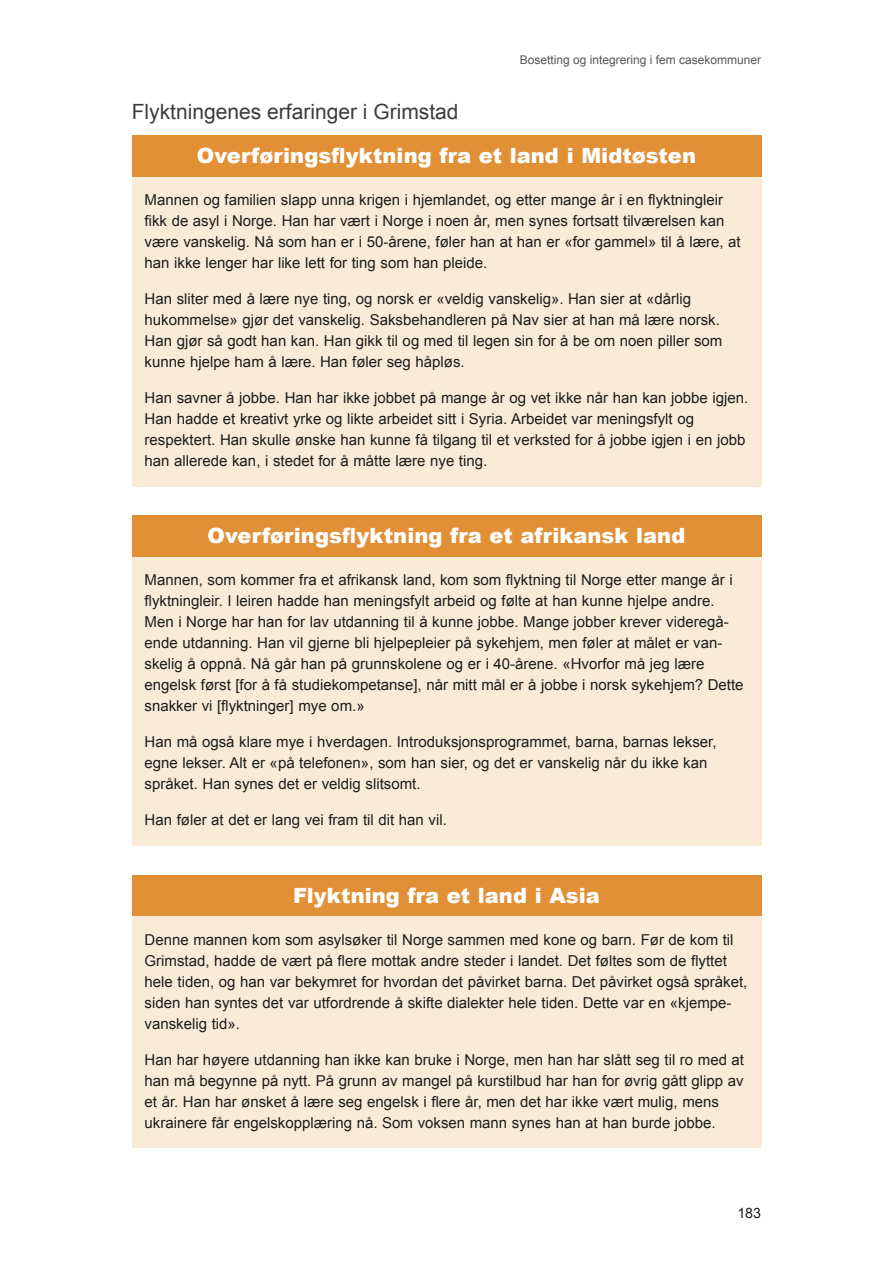
<style>
.page{position:relative;width:893px;height:1263px;background:#fff}
.page>*{position:absolute;margin:0;border:0;box-sizing:border-box;transform-origin:0 0}
.Faktaboks_tittel_stor{font:900 21px "Arial";letter-spacing:.005em;color:#fff}
.H3_Heading{font:21px "Arial";color:#3c3c3b}
.Faktaboks_tekst{font:15px/21px "Arial";color:#1d1d1b}
.Faktaboks_tekst_siste{font:15px/21px "Arial";color:#1d1d1b}
.t1{font:14.25px "Arial";color:#1d1d1b}
.t2{font:12px "Arial";color:#575756}
</style>
<div class="page">
<div style="left:132px;top:135px;width:629px;height:43px;background:#e29036"></div>
<div style="left:132px;top:177px;width:629px;height:111px;background:#faead8"></div>
<div style="left:132px;top:276px;width:629px;height:111px;background:#faead8"></div>
<div style="left:132px;top:375px;width:629px;height:111px;background:#faead8"></div>
<div style="left:132px;top:515px;width:629px;height:43px;background:#e29036"></div>
<div style="left:132px;top:557px;width:629px;height:174px;background:#faead8"></div>
<div style="left:132px;top:719px;width:629px;height:90px;background:#faead8"></div>
<div style="left:132px;top:797px;width:629px;height:48px;background:#faead8"></div>
<div style="left:132px;top:875px;width:629px;height:42px;background:#e29036"></div>
<div style="left:132px;top:917px;width:629px;height:132px;background:#faead8"></div>
<div style="left:132px;top:1037px;width:629px;height:111px;background:#faead8"></div>
<p class="t2" style="left:520px;top:52px;width:243px">Bosetting og integrering i fem casekommuner</p>
<h3 class="H3_Heading" style="left:132px;top:98px;width:328px">Flyktningenes erfaringer i Grimstad</h3>
<h2 class="Faktaboks_tittel_stor" style="left:197px;top:140px;width:501px">Overføringsflyktning fra et land i Midtøsten</h2>
<p class="Faktaboks_tekst" style="left:145px;top:189px;width:598px">Mannen og familien slapp unna krigen i hjemlandet, og etter mange år i en flyktningleir fikk de asyl i Norge. Han har vært i Norge i noen år, men synes fortsatt tilværelsen kan være vanskelig. Nå som han er i 50-årene, føler han at han er «for gammel» til å lære, at han ikke lenger har like lett for ting som han pleide.</p>
<p class="Faktaboks_tekst" style="left:145px;top:288px;width:579px">Han sliter med å lære nye ting, og norsk er «veldig vanskelig». Han sier at «dårlig hukommelse» gjør det vanskelig. Saksbehandleren på Nav sier at han må lære norsk.<br>Han gjør så godt han kan. Han gikk til og med til legen sin for å be om noen piller som kunne hjelpe ham å lære. Han føler seg håpløs.</p>
<p class="Faktaboks_tekst_siste" style="left:145px;top:387px;width:605px">Han savner å jobbe. Han har ikke jobbet på mange år og vet ikke når han kan jobbe igjen.<br>Han hadde et kreativt yrke og likte arbeidet sitt i Syria. Arbeidet var meningsfylt og respektert. Han skulle ønske han kunne få tilgang til et verksted for å jobbe igjen i en jobb han allerede kan, i stedet for å måtte lære nye ting.</p>
<h2 class="Faktaboks_tittel_stor" style="left:208px;top:520px;width:479px">Overføringsflyktning fra et afrikansk land</h2>
<p class="Faktaboks_tekst" style="left:145px;top:570px;width:601px">Mannen, som kommer fra et afrikansk land, kom som flyktning til Norge etter mange år i flyktningleir. I leiren hadde han meningsfylt arbeid og følte at han kunne hjelpe andre.<br>Men i Norge har han for lav utdanning til å kunne jobbe. Mange jobber krever videregå&shy;ende utdanning. Han vil gjerne bli hjelpepleier på sykehjem, men føler at målet er van&shy;skelig å oppnå. Nå går han på grunnskolene og er i 40-årene. «Hvorfor må jeg lære engelsk først [for å få studiekompetanse], når mitt mål er å jobbe i norsk sykehjem? Dette snakker vi [flyktninger] mye om.»</p>
<p class="Faktaboks_tekst" style="left:145px;top:732px;width:573px">Han må også klare mye i hverdagen. Introduksjonsprogrammet, barna, barnas lekser, egne lekser. Alt er «på telefonen», som han sier, og det er vanskelig når du ikke kan språket. Han synes det er veldig slitsomt.</p>
<p class="Faktaboks_tekst_siste" style="left:145px;top:810px;width:304px">Han føler at det er lang vei fram til dit han vil.</p>
<h2 class="Faktaboks_tittel_stor" style="left:293px;top:880px;width:308px">Flyktning fra et land i Asia</h2>
<p class="Faktaboks_tekst" style="left:145px;top:929px;width:604px">Denne mannen kom som asylsøker til Norge sammen med kone og barn. Før de kom til Grimstad, hadde de vært på flere mottak andre steder i landet. Det føltes som de flyttet hele tiden, og han var bekymret for hvordan det påvirket barna. Det påvirket også språket, siden han syntes det var utfordrende å skifte dialekter hele tiden. Dette var en «kjempe&shy;vanskelig tid».</p>
<p class="Faktaboks_tekst" style="left:145px;top:1049px;width:601px">Han har høyere utdanning han ikke kan bruke i Norge, men han har slått seg til ro med at han må begynne på nytt. På grunn av mangel på kurstilbud har han for øvrig gått glipp av et år. Han har ønsket å lære seg engelsk i flere år, men det har ikke vært mulig, mens ukrainere får engelskopplæring nå. Som voksen mann synes han at han burde jobbe.</p>
<p class="t1" style="left:737px;top:1204px;width:25px">183</p>
</div>
